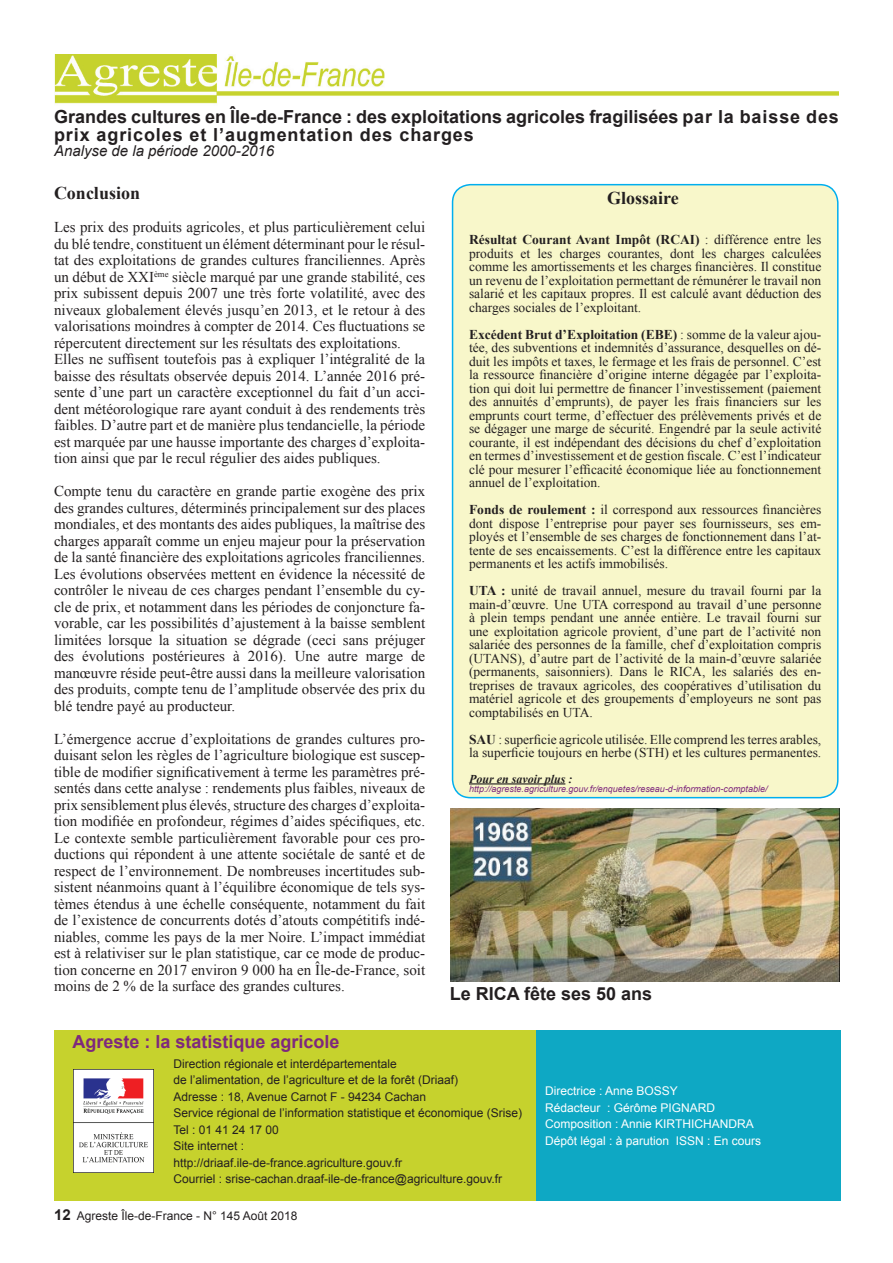
<style>
.page{position:relative;width:893px;height:1263px;background:#fff}
.page>*{position:absolute;margin:0;border:0;box-sizing:border-box;transform-origin:0 0}
.t1{font:700 18px/18px "Arial";color:#231f20}
.t2{font:700 18px "Arial";color:#7e287d}
.t3{font:700 18px "Times New Roman";color:#231f20}
.t4{font:15px/16.5px "Times New Roman";color:#231f20;text-align:justify}
.t5{font:italic 15px "Arial";color:#231f20}
.t6{font:13.5px/13.5px "Times New Roman";color:#231f20;text-align:justify}
.t7{font:12px/16.5px "Arial";color:#231f20}
.t8{font:12px/16.5px "Arial";color:#fff}
.t9{font:italic 700 12px "Times New Roman";color:#231f20}
.t10{font:italic 9px "Arial";color:#7e287d}
.s1{font-weight:700}
.s2{font-weight:700;font-size:15px}
</style>
<div class="page">
<img style="left:54px;top:54px;width:785px;height:50px">
<img style="left:54px;top:1030px;width:787px;height:170px">
<img style="left:73px;top:1070px;width:80px;height:102px">
<div style="left:453px;top:185px;width:385px;height:613px;background:#f8f7ca;border-radius:18px"></div>
<div style="left:452px;top:184px;width:386px;height:614px;border:2px solid #00aeef;border-radius:18px"></div>
<hr style="left:469px;top:783px;width:96px;height:1px;background:#231f20">
<img style="left:451px;top:808px;width:389px;height:173px">
<p class="t1" style="left:54px;top:108px;width:786px">Grandes cultures en Île-de-France : des exploitations agricoles fragilisées par la baisse des prix agricoles et l’augmentation des charges</p>
<p class="t5" style="left:54px;top:141px;width:222px">Analyse de la période 2000-2016</p>
<p class="t3" style="left:54px;top:181px;width:88px">Conclusion</p>
<p class="t4" style="left:54px;top:219px;width:373px;text-align:left">Les prix des produits agricoles, et plus particulièrement celui du blé tendre, constituent un élément déterminant pour le résul&shy;tat des exploitations de grandes cultures franciliennes. Après un début de XXI<sup>ème</sup> siècle marqué par une grande stabilité, ces prix subissent depuis 2007 une très forte volatilité, avec des niveaux globalement élevés jusqu’en 2013, et le retour à des valorisations moindres à compter de 2014. Ces fluctuations se répercutent directement sur les résultats des exploitations.<br>Elles ne suffisent toutefois pas à expliquer l’intégralité de la baisse des résultats observée depuis 2014. L’année 2016 pré&shy;sente d’une part un caractère exceptionnel du fait d’un acci&shy;dent météorologique rare ayant conduit à des rendements très faibles. D’autre part et de manière plus tendancielle, la période est marquée par une hausse importante des charges d’exploita&shy;tion ainsi que par le recul régulier des aides publiques.</p>
<p class="t4" style="left:54px;top:483px;width:373px">Compte tenu du caractère en grande partie exogène des prix des grandes cultures, déterminés principalement sur des places mondiales, et des montants des aides publiques, la maîtrise des charges apparaît comme un enjeu majeur pour la préservation de la santé financière des exploitations agricoles franciliennes.<br>Les évolutions observées mettent en évidence la nécessité de contrôler le niveau de ces charges pendant l’ensemble du cy&shy;cle de prix, et notamment dans les périodes de conjoncture fa&shy;vorable, car les possibilités d’ajustement à la baisse semblent limitées lorsque la situation se dégrade (ceci sans préjuger des évolutions postérieures à 2016). Une autre marge de manœuvre réside peut-être aussi dans la meilleure valorisation des produits, compte tenu de l’amplitude observée des prix du blé tendre payé au producteur.</p>
<p class="t4" style="left:54px;top:730px;width:373px">L’émergence accrue d’exploitations de grandes cultures pro&shy;duisant selon les règles de l’agriculture biologique est suscep&shy;tible de modifier significativement à terme les paramètres pré&shy;sentés dans cette analyse : rendements plus faibles, niveaux de prix sensiblement plus élevés, structure des charges d’exploita&shy;tion modifiée en profondeur, régimes d’aides spécifiques, etc.<br>Le contexte semble particulièrement favorable pour ces pro&shy;ductions qui répondent à une attente sociétale de santé et de respect de l’environnement. De nombreuses incertitudes sub&shy;sistent néanmoins quant à l’équilibre économique de tels sys&shy;tèmes étendus à une échelle conséquente, notamment du fait de l’existence de concurrents dotés d’atouts compétitifs indé&shy;niables, comme les pays de la mer Noire. L’impact immédiat est à relativiser sur le plan statistique, car ce mode de produc&shy;tion concerne en 2017 environ 9 000 ha en Île-de-France, soit moins de 2 % de la surface des grandes cultures.</p>
<p class="t2" style="left:72px;top:1030px;width:269px">Agreste : la statistique agricole</p>
<p class="t3" style="left:607px;top:185px;width:73px">Glossaire</p>
<p class="t6" style="left:469px;top:233px;width:354px"><span class="s1">Résultat Courant Avant Impôt (RCAI)</span> : différence entre les produits et les charges courantes, dont les charges calculées comme les amortissements et les charges financières. Il constitue un revenu de l’exploitation permettant de rémunérer le travail non salarié et les capitaux propres. Il est calculé avant déduction des charges sociales de l’exploitant.</p>
<p class="t6" style="left:469px;top:327px;width:354px"><span class="s1">Excédent Brut d’Exploitation (EBE)</span> : somme de la valeur ajou&shy;tée, des subventions et indemnités d’assurance, desquelles on dé&shy;duit les impôts et taxes, le fermage et les frais de personnel. C’est la ressource financière d’origine interne dégagée par l’exploita&shy;tion qui doit lui permettre de financer l’investissement (paiement des annuités d’emprunts), de payer les frais financiers sur les emprunts court terme, d’effectuer des prélèvements privés et de se dégager une marge de sécurité. Engendré par la seule activité courante, il est indépendant des décisions du chef d’exploitation en termes d’investissement et de gestion fiscale. C’est l’indicateur clé pour mesurer l’efficacité économique liée au fonctionnement annuel de l’exploitation.</p>
<p class="t6" style="left:469px;top:503px;width:354px"><span class="s1">Fonds de roulement :</span> il correspond aux ressources financières dont dispose l’entreprise pour payer ses fournisseurs, ses em&shy;ployés et l’ensemble de ses charges de fonctionnement dans l’at&shy;tente de ses encaissements. C’est la différence entre les capitaux permanents et les actifs immobilisés.</p>
<p class="t6" style="left:469px;top:584px;width:354px"><span class="s1">UTA :</span> unité de travail annuel, mesure du travail fourni par la main-d’œuvre. Une UTA correspond au travail d’une personne à plein temps pendant une année entière. Le travail fourni sur une exploitation agricole provient, d’une part de l’activité non salariée des personnes de la famille, chef d’exploitation compris (UTANS), d’autre part de l’activité de la main-d’œuvre salariée (permanents, saisonniers). Dans le RICA, les salariés des en&shy;treprises de travaux agricoles, des coopératives d’utilisation du matériel agricole et des groupements d’employeurs ne sont pas comptabilisés en UTA.</p>
<p class="t6" style="left:469px;top:732px;width:354px"><span class="s1">SAU</span> : superficie agricole utilisée. Elle comprend les terres arables, la superficie toujours en herbe (STH) et les cultures permanentes.</p>
<p class="t9" style="left:469px;top:770px;width:105px">Pour en savoir plus :</p>
<p class="t10" style="left:469px;top:783px;width:300px">http://agreste.agriculture.gouv.fr/enquetes/reseau-d-information-comptable/</p>
<p class="t1" style="left:450px;top:985px;width:204px">Le RICA fête ses 50 ans</p>
<p class="t7" style="left:173px;top:1055px;width:350px">Direction régionale et interdépartementale<br>de l’alimentation, de l’agriculture et de la forêt (Driaaf)<br>Adresse : 18, Avenue Carnot F - 94234 Cachan<br>Service régional de l’information statistique et économique (Srise)<br>Tel : 01 41 24 17 00<br>Site internet :<br>http://driaaf.ile-de-france.agriculture.gouv.fr<br>Courriel : srise-cachan.draaf-ile-de-france@agriculture.gouv.fr</p>
<p class="t7" style="left:54px;top:1207px;width:245px"><span class="s2">12</span> Agreste Île-de-France - N° 145 Août 2018</p>
<p class="t8" style="left:545px;top:1083px;width:218px">Directrice : Anne BOSSY<br>Rédacteur : Gérôme PIGNARD<br>Composition : Annie KIRTHICHANDRA<br>Dépôt légal : à parution ISSN : En cours</p>
</div>
